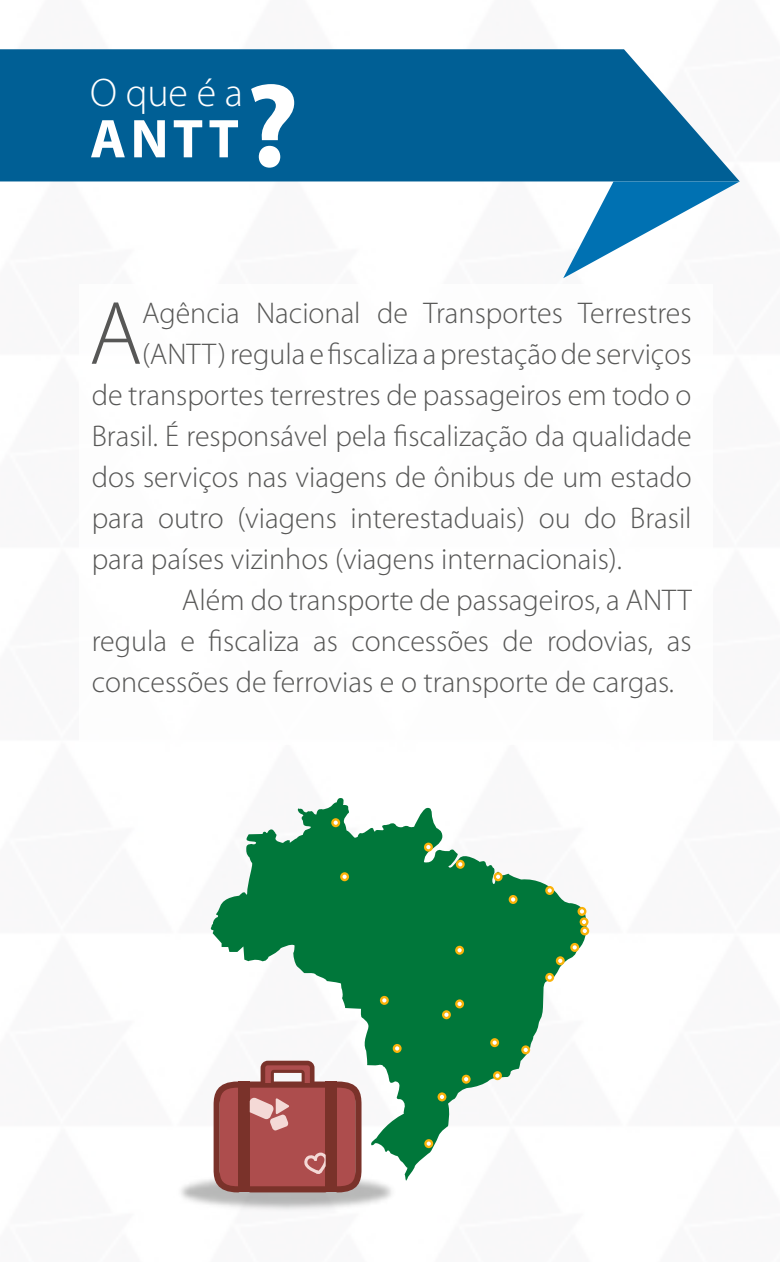
<style>
.page{position:relative;width:780px;height:1262px;background:#fff}
.page>*{position:absolute;margin:0;border:0;box-sizing:border-box;transform-origin:0 0}
.t1{font:300 90.75px "Myriad Pro";color:#575756}
.t2{font:700 55px "Myriad Pro";color:#fff}
.t3{font:300 40px "Myriad Pro";color:#fff}
.t4{font:300 30px "Myriad Pro";color:#575756}
.s1{font-size:120px}
</style>
<div class="page">
<svg style="left:0;top:49px;width:739px;height:132px;fill:#005f95"></svg>
<svg style="left:563px;top:181px;width:176px;height:97px"></svg>
<svg style="left:210px;top:798px;width:380px;height:382px;fill:#00773a"></svg>
<svg style="left:455px;top:945px;width:9px;height:9px"></svg>
<div style="left:456px;top:946px;width:7px;height:7px;background:#fab30a;border-radius:50%"></div>
<svg style="left:457px;top:948px;width:5px;height:5px"></svg>
<svg style="left:456px;top:859px;width:8px;height:9px"></svg>
<svg style="left:457px;top:861px;width:6px;height:6px"></svg>
<svg style="left:424px;top:842px;width:9px;height:9px"></svg>
<div style="left:425px;top:843px;width:7px;height:7px;background:#fab30a;border-radius:50%"></div>
<svg style="left:425px;top:844px;width:6px;height:6px"></svg>
<svg style="left:380px;top:995px;width:9px;height:9px"></svg>
<svg style="left:381px;top:997px;width:6px;height:6px"></svg>
<svg style="left:442px;top:1010px;width:9px;height:9px"></svg>
<div style="left:443px;top:1011px;width:7px;height:7px;background:#fab30a;border-radius:50%"></div>
<svg style="left:443px;top:1011px;width:6px;height:6px"></svg>
<svg style="left:455px;top:999px;width:9px;height:9px"></svg>
<div style="left:456px;top:1000px;width:7px;height:7px;background:#fab30a;border-radius:50%"></div>
<svg style="left:457px;top:1001px;width:5px;height:5px"></svg>
<svg style="left:490px;top:1038px;width:9px;height:9px"></svg>
<div style="left:491px;top:1039px;width:7px;height:7px;background:#fab30a;border-radius:50%"></div>
<svg style="left:492px;top:1039px;width:5px;height:6px"></svg>
<svg style="left:545px;top:972px;width:9px;height:9px"></svg>
<div style="left:546px;top:973px;width:7px;height:7px;background:#fab30a;border-radius:50%"></div>
<svg style="left:547px;top:975px;width:5px;height:5px"></svg>
<svg style="left:545px;top:886px;width:9px;height:9px"></svg>
<div style="left:546px;top:887px;width:7px;height:7px;background:#fab30a;border-radius:50%"></div>
<svg style="left:547px;top:887px;width:5px;height:6px"></svg>
<svg style="left:577px;top:906px;width:9px;height:9px"></svg>
<svg style="left:580px;top:926px;width:9px;height:9px"></svg>
<div style="left:581px;top:927px;width:7px;height:7px;background:#fab30a;border-radius:50%"></div>
<svg style="left:579px;top:908px;width:8px;height:25px"></svg>
<svg style="left:570px;top:942px;width:9px;height:9px"></svg>
<div style="left:571px;top:943px;width:7px;height:7px;background:#fab30a;border-radius:50%"></div>
<svg style="left:572px;top:945px;width:5px;height:5px"></svg>
<svg style="left:556px;top:956px;width:8px;height:9px"></svg>
<div style="left:556px;top:957px;width:7px;height:7px;background:#fab30a;border-radius:50%"></div>
<svg style="left:558px;top:958px;width:5px;height:5px"></svg>
<svg style="left:508px;top:895px;width:9px;height:9px"></svg>
<div style="left:509px;top:896px;width:7px;height:7px;background:#fab30a;border-radius:50%"></div>
<svg style="left:510px;top:896px;width:6px;height:6px"></svg>
<svg style="left:493px;top:872px;width:9px;height:9px"></svg>
<div style="left:494px;top:873px;width:7px;height:7px;background:#fab30a;border-radius:50%"></div>
<svg style="left:496px;top:874px;width:5px;height:5px"></svg>
<svg style="left:521px;top:1045px;width:9px;height:9px"></svg>
<div style="left:522px;top:1046px;width:7px;height:7px;background:#fab30a;border-radius:50%"></div>
<svg style="left:523px;top:1047px;width:5px;height:5px"></svg>
<svg style="left:461px;top:1074px;width:9px;height:9px"></svg>
<svg style="left:463px;top:1076px;width:6px;height:6px"></svg>
<svg style="left:493px;top:1071px;width:9px;height:9px"></svg>
<div style="left:494px;top:1072px;width:7px;height:7px;background:#fab30a;border-radius:50%"></div>
<svg style="left:494px;top:1072px;width:6px;height:6px"></svg>
<svg style="left:437px;top:1092px;width:9px;height:9px"></svg>
<div style="left:438px;top:1093px;width:7px;height:7px;background:#fab30a;border-radius:50%"></div>
<svg style="left:439px;top:1094px;width:6px;height:5px"></svg>
<svg style="left:424px;top:1139px;width:9px;height:9px"></svg>
<div style="left:425px;top:1140px;width:7px;height:7px;background:#fab30a;border-radius:50%"></div>
<svg style="left:426px;top:1140px;width:5px;height:6px"></svg>
<svg style="left:392px;top:1043px;width:9px;height:9px"></svg>
<svg style="left:394px;top:1045px;width:6px;height:6px"></svg>
<svg style="left:340px;top:872px;width:9px;height:9px"></svg>
<div style="left:341px;top:873px;width:7px;height:7px;background:#fab30a;border-radius:50%"></div>
<svg style="left:342px;top:874px;width:5px;height:5px"></svg>
<svg style="left:331px;top:818px;width:9px;height:9px"></svg>
<div style="left:332px;top:819px;width:7px;height:7px;background:#fab30a;border-radius:50%"></div>
<svg style="left:333px;top:820px;width:5px;height:5px"></svg>
<img style="left:181px;top:1165px;width:221px;height:46px">
<div style="left:220px;top:1086px;width:135px;height:103px;background:#ad4d4d;border-radius:5px"></div>
<svg style="left:213px;top:1081px;width:25px;height:111px"></svg>
<div style="left:247px;top:1186px;width:81px;height:6px;background:#7a322a;border-radius:3px"></div>
<svg style="left:337px;top:1081px;width:24px;height:111px"></svg>
<div style="left:247px;top:1081px;width:81px;height:6px;background:#7a322a;border-radius:3px"></div>
<div style="left:238px;top:1081px;width:12px;height:111px;background:#7a322a"></div>
<div style="left:325px;top:1081px;width:12px;height:111px;background:#7a322a"></div>
<svg style="left:304px;top:1152px;width:21px;height:22px"></svg>
<svg style="left:250px;top:1097px;width:39px;height:33px"></svg>
<svg style="left:260px;top:1060px;width:54px;height:23px"></svg>
<h3 class="t3" style="left:90px;top:69px;width:155px">O que é a</h3>
<h2 class="t2" style="left:90px;top:103px;width:210px">ANTT<span class="s1">?</span></h2>
<h1 class="t1" style="left:89px;top:279px;width:55px">A</h1>
<p class="t4" style="left:142px;top:295px;width:551px">Agência Nacional de Transportes Terrestres</p>
<p class="t4" style="left:142px;top:336px;width:551px">(ANTT) regula e fiscaliza a prestação de serviços</p>
<p class="t4" style="left:92px;top:377px;width:601px">de transportes terrestres de passageiros em todo o</p>
<p class="t4" style="left:92px;top:418px;width:601px">Brasil. É responsável pela fiscalização da qualidade</p>
<p class="t4" style="left:92px;top:459px;width:601px">dos serviços nas viagens de ônibus de um estado</p>
<p class="t4" style="left:92px;top:500px;width:601px">para outro (viagens interestaduais) ou do Brasil</p>
<p class="t4" style="left:92px;top:541px;width:532px">para países vizinhos (viagens internacionais).</p>
<p class="t4" style="left:182px;top:582px;width:511px">Além do transporte de passageiros, a ANTT</p>
<p class="t4" style="left:92px;top:623px;width:601px">regula e fiscaliza as concessões de rodovias, as</p>
<p class="t4" style="left:92px;top:664px;width:584px">concessões de ferrovias e o transporte de cargas.</p>
</div>
